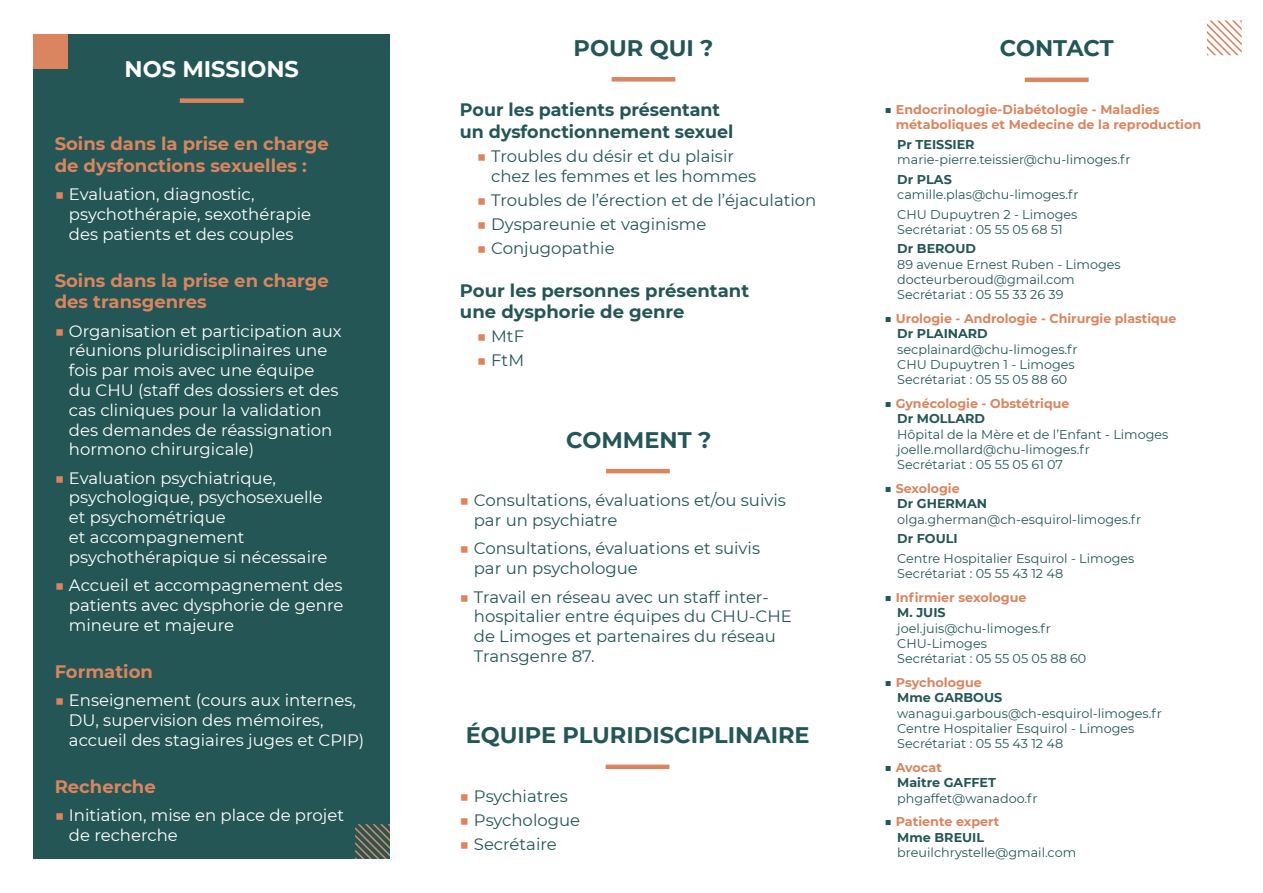
<style>
.page{position:relative;width:1263px;height:893px;background:#fff}
.page>*{position:absolute;margin:0;border:0;box-sizing:border-box;transform-origin:0 0}
.t1{font:700 22.5px "Montserrat";color:#245655}
.t2{font:700 22.5px "Montserrat";color:#fff}
.t3{font:700 18px/21.6px "Montserrat";color:#da8560}
.t4{font:700 18px/21.6px "Montserrat";color:#245655}
.t5{font:16.5px/19.8px "Montserrat";color:#fff}
.t6{font:16.5px/19.8px "Montserrat";color:#245655}
.t7{font:12.75px/15.3px "Montserrat";color:#245655}
.t8{font:700 12.75px/15.3px "Montserrat";color:#da8560}
.t9{font:700 12.75px "Montserrat";color:#245655}
.s1{color:#da8560}
.s2{color:#245655}
</style>
<div class="page">
<div style="left:33px;top:34px;width:357px;height:825px;background:#245655"></div>
<hr style="left:606px;top:765px;width:63px;height:4px;background:#da8560">
<div style="left:612px;top:77px;width:63px;height:5px;background:#da8560"></div>
<hr style="left:1025px;top:78px;width:64px;height:4px;background:#da8560">
<hr style="left:606px;top:469px;width:64px;height:4px;background:#da8560">
<div style="left:33px;top:34px;width:34px;height:34px;background:#da8560"></div>
<svg style="left:1207px;top:20px;width:35px;height:35px"></svg>
<svg style="left:355px;top:824px;width:35px;height:35px"></svg>
<div style="left:180px;top:98px;width:64px;height:5px;background:#da8560"></div>
<p class="t2" style="left:124px;top:53px;width:176px">NOS MISSIONS</p>
<p class="t3" style="left:55px;top:132px;width:276px">Soins dans la prise en charge de dysfonctions sexuelles :</p>
<p class="t5" style="left:69px;top:184px;width:244px;text-indent:-14px"><span class="s1">■</span> Evaluation, diagnostic, psychothérapie, sexothérapie des patients et des couples</p>
<p class="t3" style="left:55px;top:269px;width:276px">Soins dans la prise en charge des transgenres</p>
<p class="t5" style="left:69px;top:320px;width:274px;text-indent:-14px"><span class="s1">■</span> Organisation et participation aux réunions pluridisciplinaires une fois par mois avec une équipe<br>du CHU (staff des dossiers et des cas cliniques pour la validation des demandes de réassignation hormono chirurgicale)</p>
<p class="t5" style="left:69px;top:467px;width:260px;text-indent:-14px"><span class="s1">■</span> Evaluation psychiatrique, psychologique, psychosexuelle et psychométrique<br>et accompagnement psychothérapique si nécessaire</p>
<p class="t5" style="left:69px;top:575px;width:276px;text-align:justify;text-indent:-14px"><span class="s1">■</span> Accueil et accompagnement des patients avec dysphorie de genre mineure et majeure</p>
<p class="t3" style="left:55px;top:660px;width:100px">Formation</p>
<p class="t5" style="left:69px;top:690px;width:297px;text-indent:-14px"><span class="s1">■</span> Enseignement (cours aux internes,<br>DU, supervision des mémoires, accueil des stagiaires juges et CPIP)</p>
<p class="t3" style="left:55px;top:775px;width:103px">Recherche</p>
<p class="t5" style="left:69px;top:805px;width:277px;text-indent:-14px"><span class="s1">■</span> Initiation, mise en place de projet de recherche</p>
<p class="t1" style="left:574px;top:32px;width:141px">POUR QUI ?</p>
<p class="t4" style="left:460px;top:98px;width:275px">Pour les patients présentant un dysfonctionnement sexuel</p>
<p class="t6" style="left:491px;top:145px;width:267px;text-indent:-14px"><span class="s1">■</span> Troubles du désir et du plaisir chez les femmes et les hommes</p>
<p class="t6" style="left:477px;top:189px;width:341px"><span class="s1">■</span> Troubles de l’érection et de l’éjaculation</p>
<p class="t6" style="left:477px;top:213px;width:231px"><span class="s1">■</span> Dyspareunie et vaginisme</p>
<p class="t6" style="left:477px;top:237px;width:139px"><span class="s1">■</span> Conjugopathie</p>
<p class="t4" style="left:460px;top:278px;width:291px">Pour les personnes présentant une dysphorie de genre</p>
<p class="t6" style="left:477px;top:326px;width:49px"><span class="s1">■</span> MtF</p>
<p class="t6" style="left:477px;top:350px;width:49px"><span class="s1">■</span> FtM</p>
<p class="t1" style="left:566px;top:423px;width:146px">COMMENT ?</p>
<p class="t6" style="left:474px;top:490px;width:314px;text-indent:-14px"><span class="s1">■</span> Consultations, évaluations et/ou suivis par un psychiatre</p>
<p class="t6" style="left:474px;top:538px;width:288px;text-indent:-14px"><span class="s1">■</span> Consultations, évaluations et suivis par un psychologue</p>
<p class="t6" style="left:474px;top:586px;width:319px;text-indent:-14px"><span class="s1">■</span> Travail en réseau avec un staff inter&shy;hospitalier entre équipes du CHU-CHE de Limoges et partenaires du réseau<br>Transgenre 87.</p>
<p class="t1" style="left:466px;top:719px;width:345px">ÉQUIPE PLURIDISCIPLINAIRE</p>
<p class="t6" style="left:460px;top:786px;width:110px"><span class="s1">■</span> Psychiatres</p>
<p class="t6" style="left:460px;top:810px;width:122px"><span class="s1">■</span> Psychologue</p>
<p class="t6" style="left:460px;top:834px;width:99px"><span class="s1">■</span> Secrétaire</p>
<p class="t1" style="left:1000px;top:32px;width:115px">CONTACT</p>
<p class="t8" style="left:896px;top:101px;width:307px;text-indent:-11px"><span class="s2">■</span> Endocrinologie-Diabétologie - Maladies métaboliques et Medecine de la reproduction</p>
<p class="t9" style="left:897px;top:135px;width:79px">Pr TEISSIER</p>
<p class="t7" style="left:897px;top:151px;width:235px">marie-pierre.teissier@chu-limoges.fr</p>
<p class="t9" style="left:897px;top:170px;width:56px">Dr PLAS</p>
<p class="t7" style="left:897px;top:186px;width:183px">camille.plas@chu-limoges.fr</p>
<p class="t7" style="left:897px;top:206px;width:182px">CHU Dupuytren 2 - Limoges</p>
<p class="t7" style="left:897px;top:221px;width:167px">Secrétariat : 05 55 05 68 51</p>
<p class="t9" style="left:897px;top:240px;width:80px">Dr BEROUD</p>
<p class="t7" style="left:897px;top:256px;width:225px">89 avenue Ernest Ruben - Limoges docteurberoud@gmail.com</p>
<p class="t7" style="left:897px;top:287px;width:168px">Secrétariat : 05 55 33 26 39</p>
<p class="t8" style="left:884px;top:310px;width:293px"><span class="s2">■</span> Urologie - Andrologie - Chirurgie plastique</p>
<p class="t9" style="left:897px;top:325px;width:92px">Dr PLAINARD</p>
<p class="t7" style="left:897px;top:341px;width:182px">secplainard@chu-limoges.fr<br>CHU Dupuytren 1 - Limoges</p>
<p class="t7" style="left:897px;top:372px;width:172px">Secrétariat : 05 55 05 88 60</p>
<p class="t8" style="left:884px;top:395px;width:186px"><span class="s2">■</span> Gynécologie - Obstétrique</p>
<p class="t9" style="left:897px;top:410px;width:89px">Dr MOLLARD</p>
<p class="t7" style="left:897px;top:426px;width:273px">Hôpital de la Mère et de l’Enfant - Limoges</p>
<p class="t7" style="left:897px;top:441px;width:194px">joelle.mollard@chu-limoges.fr</p>
<p class="t7" style="left:897px;top:457px;width:167px">Secrétariat : 05 55 05 61 07</p>
<p class="t8" style="left:884px;top:480px;width:77px"><span class="s2">■</span> Sexologie</p>
<p class="t9" style="left:897px;top:495px;width:91px">Dr GHERMAN</p>
<p class="t7" style="left:897px;top:511px;width:245px">olga.gherman@ch-esquirol-limoges.fr</p>
<p class="t9" style="left:897px;top:530px;width:62px">Dr FOULI</p>
<p class="t7" style="left:897px;top:550px;width:239px">Centre Hospitalier Esquirol - Limoges</p>
<p class="t7" style="left:897px;top:565px;width:167px">Secrétariat : 05 55 43 12 48</p>
<p class="t8" style="left:884px;top:589px;width:144px"><span class="s2">■</span> Infirmier sexologue</p>
<p class="t9" style="left:897px;top:603px;width:50px">M. JUIS</p>
<p class="t7" style="left:897px;top:620px;width:155px">joel.juis@chu-limoges.fr</p>
<p class="t7" style="left:897px;top:635px;width:91px">CHU-Limoges</p>
<p class="t7" style="left:897px;top:650px;width:191px">Secrétariat : 05 55 05 05 88 60</p>
<p class="t8" style="left:884px;top:674px;width:99px"><span class="s2">■</span> Psychologue</p>
<p class="t9" style="left:897px;top:688px;width:106px">Mme GARBOUS</p>
<p class="t7" style="left:897px;top:705px;width:266px">wanagui.garbous@ch-esquirol-limoges.fr<br>Centre Hospitalier Esquirol - Limoges<br>Secrétariat : 05 55 43 12 48</p>
<p class="t8" style="left:884px;top:759px;width:59px"><span class="s2">■</span> Avocat</p>
<p class="t9" style="left:897px;top:773px;width:100px">Maitre GAFFET</p>
<p class="t7" style="left:897px;top:790px;width:142px">phgaffet@wanadoo.fr</p>
<p class="t8" style="left:884px;top:813px;width:117px"><span class="s2">■</span> Patiente expert</p>
<p class="t9" style="left:897px;top:828px;width:88px">Mme BREUIL</p>
<p class="t7" style="left:897px;top:844px;width:180px">breuilchrystelle@gmail.com</p>
</div>
